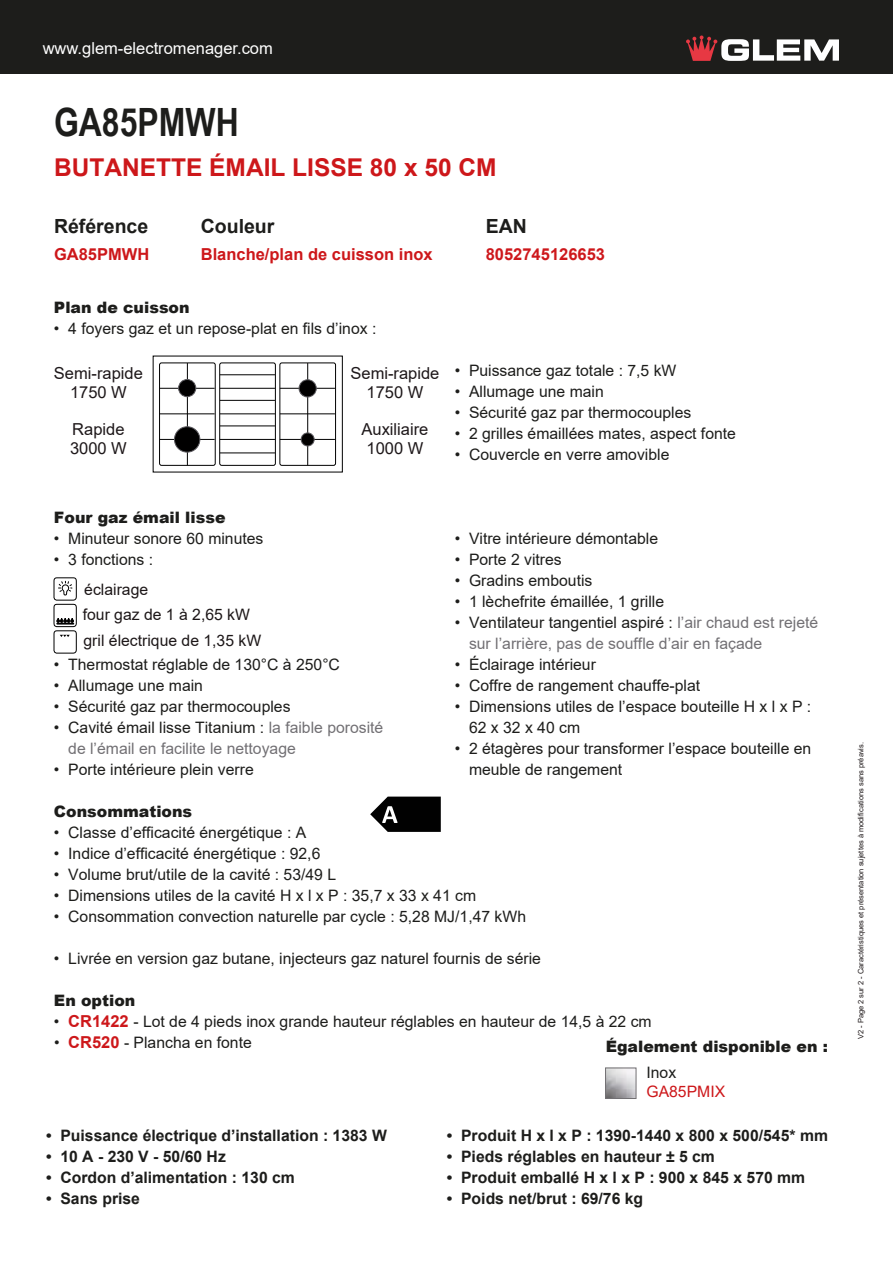
<style>
.page{position:relative;width:893px;height:1263px;background:#fff}
.page>*{position:absolute;margin:0;border:0;box-sizing:border-box;transform-origin:0 0}
.t1{font:700 39px "Arial Narrow";color:#1d1d1b}
.t2{font:700 24.45px "Arial";color:#cd171a}
.t3{font:700 19.5px "Arial";color:#1d1d1b}
.t4{font:16.5px/19.8px "Arial";color:#1e181a;text-align:center}
.t5{font:700 16.5px "Arial";color:#cd171a}
.t6{font:16.5px "Arial";color:#fff}
.t7{font:700 16.5px "Arial";color:#ce181c}
.t8{font:15.75px "Arial";color:#1d1d1b}
.t9{font:700 15.75px "Arial";color:#1d1d1b}
.t10{font:900 15.75px "Arial";color:#1d1d1b}
.t11{font:15.75px "Arial";color:#727074}
.t12{font:15.75px "Arial";color:#1d1718}
.t13{font:15.75px "Arial";color:#cd171a}
.t14{font:15.75px "Arial";color:#1d1e1c}
.t15{font:7.5px "Arial";color:#1d1718}
.s1{color:#727074}
.s2{color:#fff}
.s3{font-weight:700;font-size:16.5px;color:#cd171a}
</style>
<div class="page">
<svg style="left:370px;top:797px;width:71px;height:35px"></svg>
<svg style="left:53px;top:577px;width:24px;height:77px"></svg>
<hr style="left:160px;top:388px;width:55px;height:1px;background:#010000">
<hr style="left:160px;top:413px;width:55px;height:1px;background:#010000">
<hr style="left:160px;top:439px;width:55px;height:1px;background:#010000">
<hr style="left:220px;top:388px;width:55px;height:1px;background:#010000">
<hr style="left:220px;top:413px;width:55px;height:1px;background:#010000">
<hr style="left:220px;top:439px;width:55px;height:1px;background:#010000">
<hr style="left:280px;top:388px;width:55px;height:1px;background:#010000">
<hr style="left:280px;top:413px;width:55px;height:1px;background:#010000">
<hr style="left:280px;top:439px;width:55px;height:1px;background:#010000">
<div style="left:159px;top:363px;width:57px;height:103px;border:1px solid #010000;border-radius:2px"></div>
<div style="left:219px;top:363px;width:57px;height:103px;border:1px solid #010000;border-radius:2px"></div>
<div style="left:280px;top:363px;width:56px;height:103px;border:1px solid #010000;border-radius:2px"></div>
<hr style="left:187px;top:363px;width:1px;height:102px;background:#010000">
<hr style="left:307px;top:363px;width:1px;height:102px;background:#010000">
<div style="left:179px;top:379px;width:17px;height:18px;background:#010000;border-radius:50%"></div>
<div style="left:178px;top:379px;width:18px;height:18px;border:1px solid #5b595e;border-radius:50%"></div>
<div style="left:174px;top:427px;width:26px;height:25px;background:#010000;border-radius:50%"></div>
<div style="left:174px;top:426px;width:26px;height:26px;border:1px solid #5b595e;border-radius:50%"></div>
<div style="left:299px;top:380px;width:17px;height:17px;background:#010000;border-radius:50%"></div>
<div style="left:299px;top:379px;width:18px;height:18px;border:1px solid #5b595e;border-radius:50%"></div>
<div style="left:301px;top:433px;width:13px;height:13px;background:#010000;border-radius:50%"></div>
<div style="left:301px;top:433px;width:13px;height:13px;border:1px solid #5b595e;border-radius:50%"></div>
<hr style="left:220px;top:374px;width:55px;height:1px;background:#010000">
<hr style="left:220px;top:400px;width:55px;height:1px;background:#010000">
<hr style="left:220px;top:426px;width:55px;height:1px;background:#010000">
<hr style="left:220px;top:453px;width:55px;height:1px;background:#010000">
<div style="left:0;top:0;width:893px;height:74px;background:#1d1d1b"></div>
<svg style="left:686px;top:35px;width:153px;height:26px"></svg>
<img style="left:607px;top:1070px;width:27px;height:27px">
<div style="left:605px;top:1068px;width:31px;height:31px;border:1px solid #727073"></div>
<p class="t6" style="left:43px;top:37px;width:232px">www.glem-electromenager.com</p>
<h1 class="t1" style="left:54px;top:93px;width:186px">GA85PMWH</h1>
<h2 class="t2" style="left:54px;top:150px;width:444px">BUTANETTE ÉMAIL LISSE 80 x 50 CM</h2>
<p class="t3" style="left:54px;top:213px;width:96px">Référence</p>
<p class="t5" style="left:54px;top:242px;width:97px">GA85PMWH</p>
<p class="t3" style="left:201px;top:213px;width:75px">Couleur</p>
<p class="t5" style="left:201px;top:242px;width:233px">Blanche/plan de cuisson inox</p>
<p class="t10" style="left:54px;top:296px;width:137px">Plan de cuisson</p>
<p class="t8" style="left:54px;top:317px;width:324px">• 4 foyers gaz et un repose-plat en fils d’inox :</p>
<p class="t4" style="left:54px;top:363px;width:90px">Semi-rapide<br>1750 W</p>
<p class="t4" style="left:70px;top:419px;width:58px;text-align:left">Rapide<br>3000 W</p>
<p class="t4" style="left:351px;top:363px;width:90px">Semi-rapide<br>1750 W</p>
<p class="t4" style="left:361px;top:419px;width:68px">Auxiliaire<br>1000 W</p>
<p class="t3" style="left:486px;top:213px;width:43px">EAN</p>
<p class="t7" style="left:486px;top:242px;width:121px">8052745126653</p>
<p class="t8" style="left:455px;top:359px;width:223px">• Puissance gaz totale : 7,5 kW</p>
<p class="t8" style="left:455px;top:380px;width:151px">• Allumage une main</p>
<p class="t8" style="left:455px;top:401px;width:238px">• Sécurité gaz par thermocouples</p>
<p class="t8" style="left:455px;top:422px;width:283px">• 2 grilles émaillées mates, aspect fonte</p>
<p class="t8" style="left:455px;top:443px;width:216px">• Couvercle en verre amovible</p>
<p class="t10" style="left:54px;top:506px;width:173px">Four gaz émail lisse</p>
<p class="t8" style="left:54px;top:527px;width:211px">• Minuteur sonore 60 minutes</p>
<p class="t8" style="left:54px;top:548px;width:101px">• 3 fonctions :</p>
<p class="t8" style="left:455px;top:527px;width:205px">• Vitre intérieure démontable</p>
<p class="t8" style="left:455px;top:548px;width:109px">• Porte 2 vitres</p>
<p class="t8" style="left:455px;top:569px;width:139px">• Gradins emboutis</p>
<p class="t8" style="left:455px;top:590px;width:211px">• 1 lèchefrite émaillée, 1 grille</p>
<p class="t8" style="left:455px;top:611px;width:365px">• Ventilateur tangentiel aspiré : <span class="s1">l’air chaud est rejeté</span></p>
<p class="t11" style="left:455px;top:632px;width:309px"><span class="s2">•</span> sur l’arrière, pas de souffle d’air en façade</p>
<p class="t8" style="left:455px;top:653px;width:143px">• Éclairage intérieur</p>
<p class="t8" style="left:455px;top:674px;width:247px">• Coffre de rangement chauffe-plat</p>
<p class="t8" style="left:455px;top:695px;width:358px">• Dimensions utiles de l’espace bouteille H x l x P :</p>
<p class="t8" style="left:455px;top:716px;width:127px"><span class="s2">•</span> 62 x 32 x 40 cm</p>
<p class="t8" style="left:455px;top:737px;width:358px">• 2 étagères pour transformer l’espace bouteille en</p>
<p class="t8" style="left:455px;top:758px;width:169px"><span class="s2">•</span> meuble de rangement</p>
<p class="t12" style="left:84px;top:578px;width:65px">éclairage</p>
<p class="t12" style="left:84px;top:629px;width:179px">gril électrique de 1,35 kW</p>
<p class="t12" style="left:83px;top:604px;width:169px">four gaz de 1 à 2,65 kW</p>
<p class="t8" style="left:54px;top:653px;width:287px">• Thermostat réglable de 130°C à 250°C</p>
<p class="t8" style="left:54px;top:674px;width:151px">• Allumage une main</p>
<p class="t8" style="left:54px;top:695px;width:238px">• Sécurité gaz par thermocouples</p>
<p class="t8" style="left:54px;top:716px;width:331px">• Cavité émail lisse Titanium : <span class="s1">la faible porosité</span></p>
<p class="t11" style="left:54px;top:737px;width:243px"><span class="s2">•</span> de l’émail en facilite le nettoyage</p>
<p class="t8" style="left:54px;top:758px;width:201px">• Porte intérieure plein verre</p>
<p class="t10" style="left:54px;top:800px;width:140px">Consommations</p>
<p class="t8" style="left:54px;top:821px;width:254px">• Classe d’efficacité énergétique : A</p>
<p class="t8" style="left:54px;top:842px;width:268px">• Indice d’efficacité énergétique : 92,6</p>
<p class="t8" style="left:54px;top:863px;width:284px">• Volume brut/utile de la cavité : 53/49 L</p>
<p class="t8" style="left:54px;top:884px;width:424px">• Dimensions utiles de la cavité H x l x P : 35,7 x 33 x 41 cm</p>
<p class="t8" style="left:54px;top:905px;width:474px">• Consommation convection naturelle par cycle : 5,28 MJ/1,47 kWh</p>
<p class="t8" style="left:54px;top:947px;width:488px">• Livrée en version gaz butane, injecteurs gaz naturel fournis de série</p>
<p class="t10" style="left:54px;top:989px;width:83px">En option</p>
<p class="t8" style="left:54px;top:1010px;width:599px">• <span class="s3">CR1422</span> - Lot de 4 pieds inox grande hauteur réglables en hauteur de 14,5 à 22 cm</p>
<p class="t8" style="left:54px;top:1031px;width:199px">• <span class="s3">CR520</span> - Plancha en fonte</p>
<p class="t10" style="left:606px;top:1035px;width:224px">Également disponible en :</p>
<p class="t14" style="left:646px;top:1061px;width:31px">Inox</p>
<p class="t13" style="left:646px;top:1080px;width:80px">GA85PMIX</p>
<p class="t9" style="left:46px;top:1124px;width:342px">• Puissance électrique d’installation : 1383 W</p>
<p class="t9" style="left:46px;top:1145px;width:181px">• 10 A - 230 V - 50/60 Hz</p>
<p class="t9" style="left:46px;top:1166px;width:250px">• Cordon d’alimentation : 130 cm</p>
<p class="t9" style="left:46px;top:1187px;width:95px">• Sans prise</p>
<p class="t9" style="left:447px;top:1124px;width:383px">• Produit H x l x P : 1390-1440 x 800 x 500/545* mm</p>
<p class="t9" style="left:447px;top:1145px;width:270px">• Pieds réglables en hauteur ± 5 cm</p>
<p class="t9" style="left:447px;top:1166px;width:360px">• Produit emballé H x l x P : 900 x 845 x 570 mm</p>
<p class="t9" style="left:447px;top:1187px;width:198px">• Poids net/brut : 69/76 kg</p>
<p class="t15" style="left:856px;top:1039px;width:299px;rotate:-90deg">V2 - Page 2 sur 2 - Caractéristiques et présentation sujettes à modifications sans préavis.</p>
</div>
